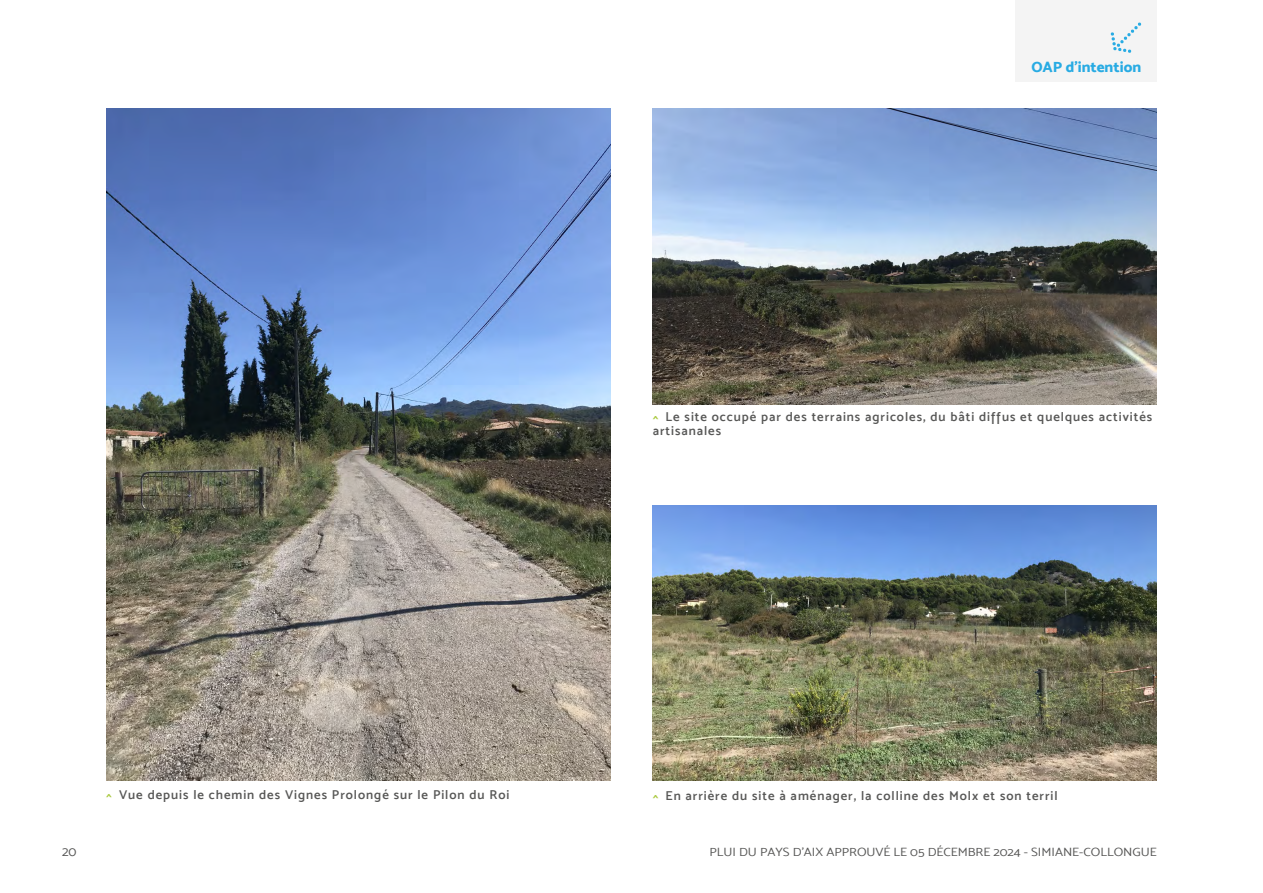
<style>
.page{position:relative;width:1263px;height:893px;background:#fff}
.page>*{position:absolute;margin:0;border:0;box-sizing:border-box;transform-origin:0 0}
.t1{font:15px "Mosk Extra Bold 800";color:#28abe3}
.t2{font:13.5px "Mosk Normal 400";color:#575756}
.t3{font:12.9px/13.5px "Mosk Semi Bold 600";letter-spacing:.075em;color:#575756}
.t4{font:12px "Mosk Normal 400";color:#575756;scale:1.1 1}
.s1{color:#abca41}
</style>
<div class="page">
<img style="left:106px;top:109px;width:504px;height:672px">
<img style="left:653px;top:505px;width:504px;height:276px">
<img style="left:653px;top:109px;width:504px;height:295px">
<div style="left:1015px;top:0;width:142px;height:81px;background:#f4f4f4"></div>
<svg style="left:1110px;top:22px;width:31px;height:31px"></svg>
<p class="t1" style="left:1031px;top:57px;width:111px">OAP d'intention</p>
<p class="t3" style="left:106px;top:787px;width:405px"><span class="s1">^</span> Vue depuis le chemin des Vignes Prolongé sur le Pilon du Roi</p>
<p class="t3" style="left:653px;top:410px;width:501px"><span class="s1">^</span> Le site occupé par des terrains agricoles, du bâti diffus et quelques activités artisanales</p>
<p class="t3" style="left:653px;top:788px;width:406px"><span class="s1">^</span> En arrière du site à aménager, la colline des Molx et son terril</p>
<p class="t2" style="left:62px;top:843px;width:16px">20</p>
<p class="t4" style="left:709px;top:844px;width:408px">PLUI DU PAYS D’AIX APPROUVÉ LE 05 DÉCEMBRE 2024 - SIMIANE-COLLONGUE</p>
</div>
